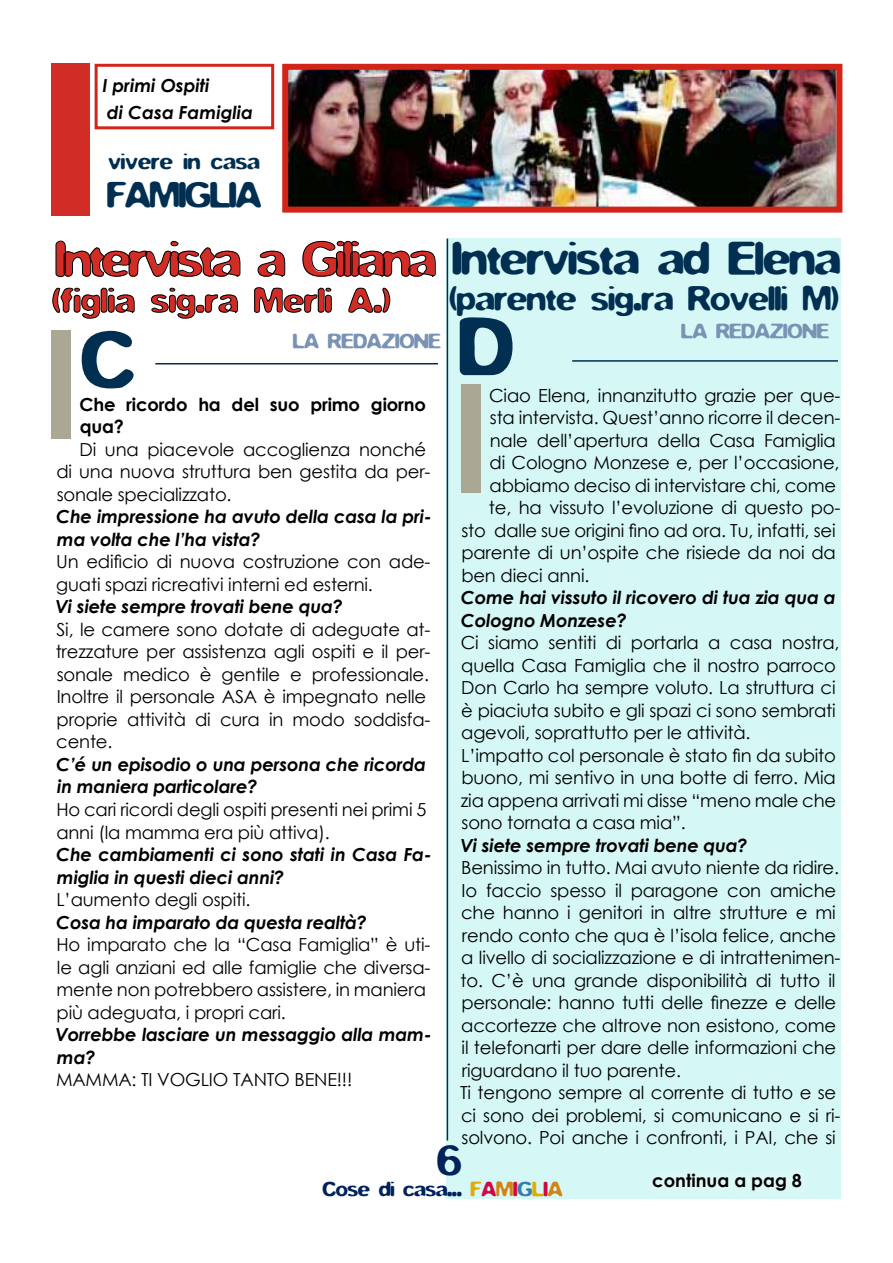
<style>
.page{position:relative;width:893px;height:1263px;background:#fff}
.page>*{position:absolute;margin:0;border:0;box-sizing:border-box;transform-origin:0 0}
.t1{font:72px "F Stop";color:#002f52}
.t2{font:43.5px "F Stop";letter-spacing:-.05em;color:#d22c26}
.t3{font:37.5px "F Stop";color:#00235c}
.t4{font:31.5px "F Stop";letter-spacing:-.03em;color:#002f52}
.t5{font:30px "F Stop";color:#002f52}
.t6{font:30px "F Stop";letter-spacing:.03em;color:#d22c26}
.t7{font:19.5px "F Stop";letter-spacing:.02em;color:#002f52}
.t8{font:18px/22.5px "Century Gothic";letter-spacing:-.01em;color:#000}
.t9{font:italic 700 18px/22.5px "Century Gothic";letter-spacing:-.01em;color:#000}
.t10{font:700 18px/22.5px "Century Gothic";letter-spacing:-.01em;color:#000}
.t11{font:18px "F Stop";color:#7993b5}
.t12{font:18px "F Stop";color:#00235c}
.s1{font-size:40.5px;color:#002f52}
.s2{color:#e2ab04}
.s3{color:#d10744}
.s4{color:#d28312}
.s5{color:#387dad}
</style>
<div class="page">
<div style="left:446px;top:239px;width:395px;height:960px;background:#d5f8f6"></div>
<div style="left:51px;top:64px;width:38px;height:152px;background:#d22c26"></div>
<img style="left:289px;top:71px;width:546px;height:135px">
<div style="left:282px;top:64px;width:560px;height:149px;border:6px solid #d22419"></div>
<hr style="left:155px;top:363px;width:283px;height:1px;background:#002e52">
<svg style="left:55px;top:240px;width:186px;height:37px"></svg>
<svg style="left:257px;top:250px;width:28px;height:27px"></svg>
<svg style="left:302px;top:241px;width:134px;height:36px"></svg>
<svg style="left:52px;top:287px;width:83px;height:32px"></svg>
<svg style="left:151px;top:287px;width:87px;height:32px"></svg>
<svg style="left:254px;top:287px;width:78px;height:26px"></svg>
<svg style="left:348px;top:287px;width:43px;height:26px"></svg>
<div style="left:51px;top:330px;width:20px;height:109px;background:#aaa895"></div>
<hr style="left:447px;top:239px;width:1px;height:901px;background:#002e52">
<hr style="left:572px;top:360px;width:266px;height:2px;background:#002e52">
<div style="left:461px;top:384px;width:20px;height:109px;background:#aaa895"></div>
<div style="left:95px;top:64px;width:179px;height:65px;border:3px solid #d22419"></div>
<p class="t9" style="left:102px;top:71px;width:152px;line-height:27px">I primi Ospiti<br>di Casa Famiglia</p>
<p class="t7" style="left:109px;top:153px;width:153px">vivere in casa</p>
<h3 class="t4" style="left:107px;top:181px;width:156px">FAMIGLIA</h3>
<h2 class="t2" style="left:56px;top:241px;width:786px">Intervista a Giliana <span class="s1">Intervista ad Elena</span></h2>
<h3 class="t6" style="left:53px;top:288px;width:339px">(figlia sig.ra Merli A.)</h3>
<h1 class="t1" style="left:82px;top:330px;width:55px">C</h1>
<p class="t8" style="left:489px;top:383px;width:353px">Ciao Elena, innanzitutto grazie per que-</p>
<p class="t8" style="left:490px;top:406px;width:352px">sta intervista. Quest’anno ricorre il decen-</p>
<p class="t8" style="left:490px;top:428px;width:348px">nale dell’apertura della Casa Famiglia</p>
<p class="t8" style="left:490px;top:451px;width:351px">di Cologno Monzese e, per l’occasione,</p>
<p class="t8" style="left:490px;top:473px;width:348px">abbiamo deciso di intervistare chi, come</p>
<p class="t8" style="left:489px;top:496px;width:353px">te, ha vissuto l’evoluzione di questo po-</p>
<p class="t8" style="left:461px;top:518px;width:376px">sto dalle sue origini fino ad ora. Tu, infatti, sei</p>
<p class="t8" style="left:461px;top:541px;width:376px">parente di un’ospite che risiede da noi da</p>
<p class="t8" style="left:461px;top:563px;width:130px">ben dieci anni.</p>
<p class="t9" style="left:461px;top:585px;width:376px">Come hai vissuto il ricovero di tua zia qua a<br>Cologno Monzese?</p>
<p class="t8" style="left:461px;top:631px;width:380px">Ci siamo sentiti di portarla a casa nostra, quella Casa Famiglia che il nostro parroco Don Carlo ha sempre voluto. La struttura ci è piaciuta subito e gli spazi ci sono sembrati agevoli, soprattutto per le attività.<br>L’impatto col personale è stato fin da subito buono, mi sentivo in una botte di ferro. Mia zia appena arrivati mi disse “meno male che sono tornata a casa mia”.</p>
<p class="t9" style="left:460px;top:833px;width:289px">Vi siete sempre trovati bene qua?</p>
<p class="t8" style="left:460px;top:856px;width:382px">Benissimo in tutto. Mai avuto niente da ridire.<br>Io faccio spesso il paragone con amiche che hanno i genitori in altre strutture e mi rendo conto che qua è l’isola felice, anche a livello di socializzazione e di intrattenimen&shy;to. C’è una grande disponibilità di tutto il personale: hanno tutti delle finezze e delle accortezze che altrove non esistono, come il telefonarti per dare delle informazioni che riguardano il tuo parente.<br>Ti tengono sempre al corrente di tutto e se ci sono dei problemi, si comunicano e si ri&shy;solvono. Poi anche i confronti, i PAI, che si</p>
<h3 class="t5" style="left:450px;top:285px;width:391px">(parente sig.ra Rovelli M)</h3>
<h1 class="t1" style="left:460px;top:316px;width:56px">D</h1>
<p class="t11" style="left:681px;top:323px;width:149px">LA REDAZIONE</p>
<p class="t11" style="left:293px;top:334px;width:149px">LA REDAZIONE</p>
<p class="t10" style="left:80px;top:392px;width:348px">Che ricordo ha del suo primo giorno qua?</p>
<p class="t8" style="left:56px;top:438px;width:376px;text-indent:23px">Di una piacevole accoglienza nonché di una nuova struttura ben gestita da per&shy;sonale specializzato.</p>
<p class="t9" style="left:56px;top:505px;width:377px">Che impressione ha avuto della casa la pri&shy;ma volta che l’ha vista?</p>
<p class="t8" style="left:56px;top:550px;width:376px">Un edificio di nuova costruzione con ade&shy;guati spazi ricreativi interni ed esterni.</p>
<p class="t9" style="left:56px;top:595px;width:289px">Vi siete sempre trovati bene qua?</p>
<p class="t8" style="left:56px;top:618px;width:376px">Si, le camere sono dotate di adeguate at&shy;trezzature per assistenza agli ospiti e il per&shy;sonale medico è gentile e professionale.<br>Inoltre il personale ASA è impegnato nelle proprie attività di cura in modo soddisfa&shy;cente.</p>
<p class="t9" style="left:56px;top:752px;width:371px">C’é un episodio o una persona che ricorda in maniera particolare?</p>
<p class="t8" style="left:56px;top:798px;width:371px">Ho cari ricordi degli ospiti presenti nei primi 5 anni (la mamma era più attiva).</p>
<p class="t9" style="left:56px;top:842px;width:377px">Che cambiamenti ci sono stati in Casa Fa&shy;miglia in questi dieci anni?</p>
<p class="t8" style="left:56px;top:888px;width:196px">L’aumento degli ospiti.</p>
<p class="t9" style="left:56px;top:910px;width:312px">Cosa ha imparato da questa realtà?</p>
<p class="t8" style="left:56px;top:933px;width:376px">Ho imparato che la “Casa Famiglia” è uti&shy;le agli anziani ed alle famiglie che diversa&shy;mente non potrebbero assistere, in maniera più adeguata, i propri cari.</p>
<p class="t9" style="left:56px;top:1022px;width:377px">Vorrebbe lasciare un messaggio alla mam&shy;ma?</p>
<p class="t8" style="left:56px;top:1068px;width:298px">MAMMA: TI VOGLIO TANTO BENE!!!</p>
<h3 class="t3" style="left:438px;top:1144px;width:26px">6</h3>
<p class="t12" style="left:323px;top:1182px;width:241px">Cose di casa... <span class="s2">F</span><span class="s3">A</span><span class="s4">M</span><span class="s3">I</span><span class="s5">G</span><span class="s2">L</span><span class="s3">I</span><span class="s4">A</span></p>
<p class="t10" style="left:652px;top:1168px;width:151px">continua a pag 8</p>
</div>
